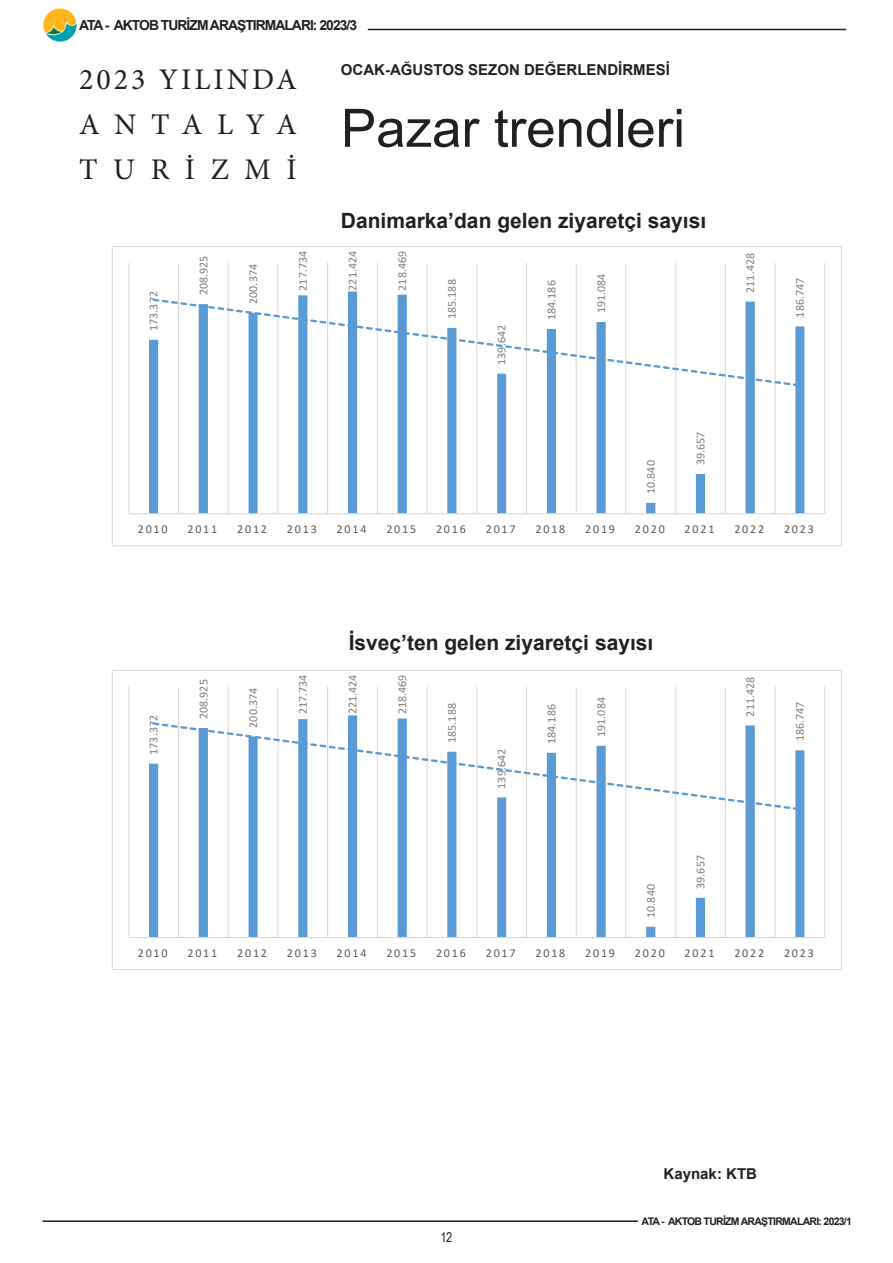
<style>
.page{position:relative;width:893px;height:1263px;background:#fff}
.page>*{position:absolute;margin:0;border:0;box-sizing:border-box;transform-origin:0 0}
.t1{font:52.95px "Arial";color:#231f20}
.t2{font:30px/45px "Minion Pro";letter-spacing:.38em;color:#231f20;text-align:justify}
.t3{font:700 21px "Arial";color:#231f20}
.t4{font:700 15px "Arial";color:#231f20}
.t5{font:700 13.95px "Arial";letter-spacing:-.07em;color:#231f20}
.t6{font:13.5px "Arial Narrow";color:#231f20}
.t7{font:12px "Calibri";color:#7f7f7f}
.t8{font:12px "Calibri";letter-spacing:.15em;color:#595959}
.t9{font:700 10.5px "Arial";letter-spacing:-.07em;color:#231f20}
</style>
<div class="page">
<img style="left:43px;top:8px;width:34px;height:34px">
<hr style="left:368px;top:29px;width:478px;height:1px;background:#231f20">
<hr style="left:43px;top:1220px;width:595px;height:2px;background:#231f20">
<hr style="left:128px;top:263px;width:1px;height:251px;background:#d9d9d9">
<hr style="left:178px;top:263px;width:1px;height:251px;background:#d9d9d9">
<hr style="left:228px;top:263px;width:1px;height:251px;background:#d9d9d9">
<hr style="left:277px;top:263px;width:1px;height:251px;background:#d9d9d9">
<hr style="left:327px;top:263px;width:1px;height:251px;background:#d9d9d9">
<hr style="left:377px;top:263px;width:1px;height:251px;background:#d9d9d9">
<hr style="left:427px;top:263px;width:1px;height:251px;background:#d9d9d9">
<hr style="left:476px;top:263px;width:1px;height:251px;background:#d9d9d9">
<hr style="left:526px;top:263px;width:1px;height:251px;background:#d9d9d9">
<hr style="left:576px;top:263px;width:1px;height:251px;background:#d9d9d9">
<hr style="left:625px;top:263px;width:1px;height:251px;background:#d9d9d9">
<hr style="left:675px;top:263px;width:1px;height:251px;background:#d9d9d9">
<hr style="left:725px;top:263px;width:1px;height:251px;background:#d9d9d9">
<hr style="left:774px;top:263px;width:2px;height:251px;background:#d9d9d9">
<hr style="left:824px;top:263px;width:1px;height:251px;background:#d9d9d9">
<svg style="left:149px;top:292px;width:655px;height:221px"></svg>
<hr style="left:129px;top:513px;width:696px;height:1px;background:#d9d9d9">
<svg style="left:151px;top:297px;width:652px;height:91px"></svg>
<hr style="left:128px;top:687px;width:1px;height:250px;background:#d9d9d9">
<hr style="left:178px;top:687px;width:1px;height:250px;background:#d9d9d9">
<hr style="left:228px;top:687px;width:1px;height:250px;background:#d9d9d9">
<hr style="left:277px;top:687px;width:1px;height:250px;background:#d9d9d9">
<hr style="left:327px;top:687px;width:1px;height:250px;background:#d9d9d9">
<hr style="left:377px;top:687px;width:1px;height:250px;background:#d9d9d9">
<hr style="left:427px;top:687px;width:1px;height:250px;background:#d9d9d9">
<hr style="left:476px;top:687px;width:1px;height:250px;background:#d9d9d9">
<hr style="left:526px;top:687px;width:1px;height:250px;background:#d9d9d9">
<hr style="left:576px;top:687px;width:1px;height:250px;background:#d9d9d9">
<hr style="left:625px;top:687px;width:1px;height:250px;background:#d9d9d9">
<hr style="left:675px;top:687px;width:1px;height:250px;background:#d9d9d9">
<hr style="left:725px;top:687px;width:1px;height:250px;background:#d9d9d9">
<hr style="left:774px;top:687px;width:2px;height:250px;background:#d9d9d9">
<hr style="left:824px;top:687px;width:1px;height:250px;background:#d9d9d9">
<svg style="left:149px;top:715px;width:655px;height:222px"></svg>
<hr style="left:129px;top:937px;width:696px;height:1px;background:#d9d9d9">
<svg style="left:151px;top:721px;width:652px;height:91px"></svg>
<p class="t5" style="left:79px;top:16px;width:280px">ATA - AKTOB TURİZM ARAŞTIRMALARI: 2023/3</p>
<p class="t2" style="left:79px;top:57px;width:219px">2023 YILINDA ANTALYA TURİZMİ</p>
<p class="t4" style="left:341px;top:59px;width:330px">OCAK-AĞUSTOS SEZON DEĞERLENDİRMESİ</p>
<p class="t1" style="left:341px;top:92px;width:346px">Pazar trendleri</p>
<p class="t3" style="left:341px;top:205px;width:367px">Danimarka’dan gelen ziyaretçi sayısı</p>
<p class="t7" style="left:145px;top:331px;width:41px;rotate:-90deg">173.372</p>
<p class="t7" style="left:195px;top:295px;width:41px;rotate:-90deg">208.925</p>
<p class="t7" style="left:245px;top:304px;width:41px;rotate:-90deg">200.374</p>
<p class="t7" style="left:294px;top:291px;width:41px;rotate:-90deg">217.734</p>
<p class="t7" style="left:344px;top:291px;width:41px;rotate:-90deg">221.424</p>
<p class="t7" style="left:394px;top:291px;width:41px;rotate:-90deg">218.469</p>
<p class="t7" style="left:444px;top:319px;width:41px;rotate:-90deg">185.188</p>
<p class="t7" style="left:493px;top:365px;width:41px;rotate:-90deg">139.642</p>
<p class="t7" style="left:543px;top:320px;width:41px;rotate:-90deg">184.186</p>
<p class="t7" style="left:593px;top:313px;width:41px;rotate:-90deg">191.084</p>
<p class="t7" style="left:642px;top:494px;width:35px;rotate:-90deg">10.840</p>
<p class="t7" style="left:692px;top:465px;width:35px;rotate:-90deg">39.657</p>
<p class="t7" style="left:742px;top:293px;width:41px;rotate:-90deg">211.428</p>
<p class="t7" style="left:792px;top:318px;width:41px;rotate:-90deg">186.747</p>
<p class="t8" style="left:138px;top:520px;width:31px">2010</p>
<p class="t8" style="left:187px;top:520px;width:31px">2011</p>
<p class="t8" style="left:237px;top:520px;width:31px">2012</p>
<p class="t8" style="left:287px;top:520px;width:31px">2013</p>
<p class="t8" style="left:337px;top:520px;width:31px">2014</p>
<p class="t8" style="left:386px;top:520px;width:31px">2015</p>
<p class="t8" style="left:436px;top:520px;width:31px">2016</p>
<p class="t8" style="left:486px;top:520px;width:31px">2017</p>
<p class="t8" style="left:535px;top:520px;width:31px">2018</p>
<p class="t8" style="left:585px;top:520px;width:31px">2019</p>
<p class="t8" style="left:635px;top:520px;width:31px">2020</p>
<p class="t8" style="left:685px;top:520px;width:31px">2021</p>
<p class="t8" style="left:734px;top:520px;width:31px">2022</p>
<p class="t8" style="left:784px;top:520px;width:31px">2023</p>
<p class="t7" style="left:145px;top:755px;width:41px;rotate:-90deg">173.372</p>
<p class="t7" style="left:195px;top:719px;width:41px;rotate:-90deg">208.925</p>
<p class="t7" style="left:245px;top:728px;width:41px;rotate:-90deg">200.374</p>
<p class="t3" style="left:349px;top:628px;width:306px">İsveç’ten gelen ziyaretçi sayısı</p>
<p class="t7" style="left:294px;top:714px;width:41px;rotate:-90deg">217.734</p>
<p class="t7" style="left:344px;top:714px;width:41px;rotate:-90deg">221.424</p>
<p class="t7" style="left:394px;top:714px;width:41px;rotate:-90deg">218.469</p>
<p class="t7" style="left:444px;top:743px;width:41px;rotate:-90deg">185.188</p>
<p class="t7" style="left:493px;top:789px;width:41px;rotate:-90deg">139.642</p>
<p class="t7" style="left:543px;top:744px;width:41px;rotate:-90deg">184.186</p>
<p class="t7" style="left:593px;top:737px;width:41px;rotate:-90deg">191.084</p>
<p class="t7" style="left:642px;top:918px;width:35px;rotate:-90deg">10.840</p>
<p class="t7" style="left:742px;top:717px;width:41px;rotate:-90deg">211.428</p>
<p class="t7" style="left:692px;top:889px;width:35px;rotate:-90deg">39.657</p>
<p class="t7" style="left:792px;top:741px;width:41px;rotate:-90deg">186.747</p>
<p class="t8" style="left:138px;top:944px;width:31px">2010</p>
<p class="t8" style="left:187px;top:944px;width:31px">2011</p>
<p class="t8" style="left:237px;top:944px;width:31px">2012</p>
<p class="t8" style="left:287px;top:944px;width:31px">2013</p>
<p class="t8" style="left:337px;top:944px;width:31px">2014</p>
<p class="t8" style="left:386px;top:944px;width:31px">2015</p>
<p class="t8" style="left:436px;top:944px;width:31px">2016</p>
<p class="t8" style="left:486px;top:944px;width:31px">2017</p>
<p class="t8" style="left:535px;top:944px;width:31px">2018</p>
<p class="t8" style="left:585px;top:944px;width:31px">2019</p>
<p class="t8" style="left:635px;top:944px;width:31px">2020</p>
<p class="t8" style="left:685px;top:944px;width:31px">2021</p>
<p class="t8" style="left:734px;top:944px;width:31px">2022</p>
<p class="t8" style="left:784px;top:944px;width:31px">2023</p>
<p class="t4" style="left:664px;top:1163px;width:95px">Kaynak: KTB</p>
<p class="t6" style="left:441px;top:1227px;width:13px">12</p>
<p class="t9" style="left:642px;top:1213px;width:212px">ATA - AKTOB TURİZM ARAŞTIRMALARI: 2023/1</p>
</div>
